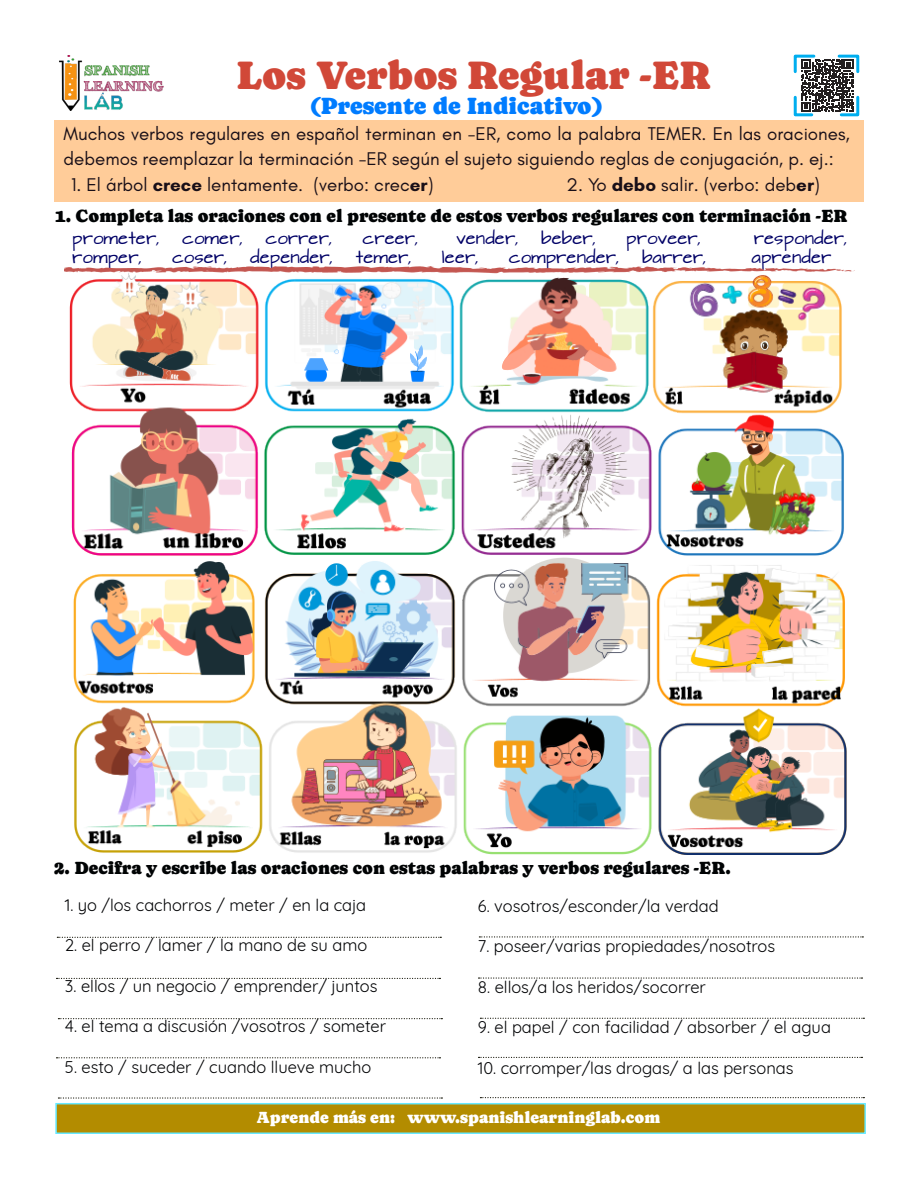
<style>
.page{position:relative;width:918px;height:1188px;background:#fff}
.page>*{position:absolute;margin:0;border:0;box-sizing:border-box;transform-origin:0 0}
.t1{font:40.5px "Caprasimo";color:#d14838}
.t2{font:24px "Caprasimo";color:#007cff}
.t3{font:18.75px/25.5px "Glacial Indifference";color:#190f18}
.t4{font:18px "Caprasimo";color:#000304}
.t5{font:16.5px "Quicksand";color:#010204}
.t6{font:16.5px "Caprasimo";color:#fff}
.t7{font:15px "Architects Daughter";color:#006}
.s1{font-weight:700}
</style>
<div class="page">
<img style="left:59px;top:55px;width:105px;height:56px">
<svg style="left:793px;top:54px;width:67px;height:63px"></svg>
<div style="left:55px;top:120px;width:809px;height:82px;background:#fc9"></div>
<img style="left:64px;top:267px;width:791px;height:588px">
<svg style="left:480px;top:1097px;width:384px;height:1px"></svg>
<svg style="left:479px;top:1057px;width:383px;height:1px"></svg>
<svg style="left:480px;top:1018px;width:384px;height:1px"></svg>
<svg style="left:479px;top:977px;width:383px;height:2px"></svg>
<svg style="left:479px;top:936px;width:384px;height:2px"></svg>
<svg style="left:58px;top:1097px;width:384px;height:2px"></svg>
<svg style="left:57px;top:1057px;width:383px;height:1px"></svg>
<svg style="left:58px;top:1018px;width:384px;height:1px"></svg>
<svg style="left:57px;top:978px;width:383px;height:1px"></svg>
<svg style="left:57px;top:937px;width:384px;height:1px"></svg>
<div style="left:55px;top:1103px;width:811px;height:31px;background:#b38c00;border:2px solid #67e9ff"></div>
<p class="t1" style="left:236px;top:51px;width:476px">Los Verbos Regular -ER</p>
<p class="t2" style="left:309px;top:92px;width:296px">(Presente de Indicativo)</p>
<p class="t3" style="left:64px;top:121px;width:788px">Muchos verbos regulares en español terminan en -ER, como la palabra TEMER. En las oraciones, debemos reemplazar la terminación -ER según el sujeto siguiendo reglas de conjugación, p. ej.:</p>
<p class="t3" style="left:71px;top:172px;width:364px">1. El árbol <span class="s1">crece</span> lentamente. (verbo: crec<span class="s1">er</span>)</p>
<p class="t3" style="left:567px;top:172px;width:255px">2. Yo <span class="s1">debo</span> salir. (verbo: deb<span class="s1">er</span>)</p>
<p class="t4" style="left:55px;top:205px;width:794px">1. Completa las oraciones con el presente de estos verbos regulares con terminación -ER</p>
<p class="t7" style="left:72px;top:230px;width:89px">prometer,</p>
<p class="t7" style="left:182px;top:230px;width:62px">comer,</p>
<p class="t7" style="left:266px;top:230px;width:68px">correr,</p>
<p class="t7" style="left:362px;top:230px;width:58px">creer,</p>
<p class="t7" style="left:456px;top:230px;width:64px">vender,</p>
<p class="t7" style="left:541px;top:230px;width:57px">beber,</p>
<p class="t7" style="left:626px;top:230px;width:76px">proveer,</p>
<p class="t7" style="left:754px;top:230px;width:95px">responder,</p>
<p class="t7" style="left:72px;top:250px;width:71px">romper,</p>
<p class="t7" style="left:172px;top:250px;width:57px">coser,</p>
<p class="t7" style="left:250px;top:250px;width:85px">depender,</p>
<p class="t7" style="left:356px;top:250px;width:58px">temer,</p>
<p class="t7" style="left:442px;top:250px;width:38px">leer,</p>
<p class="t7" style="left:509px;top:250px;width:112px">comprender,</p>
<p class="t7" style="left:642px;top:250px;width:66px">barrer,</p>
<p class="t7" style="left:752px;top:250px;width:81px">aprender</p>
<p class="t4" style="left:54px;top:857px;width:678px">2. Decifra y escribe las oraciones con estas palabras y verbos regulares -ER.</p>
<p class="t5" style="left:65px;top:892px;width:303px">1. yo /los cachorros / meter / en la caja</p>
<p class="t5" style="left:65px;top:933px;width:304px">2. el perro / lamer / la mano de su amo</p>
<p class="t5" style="left:65px;top:973px;width:314px">3. ellos / un negocio / emprender/ juntos</p>
<p class="t5" style="left:65px;top:1014px;width:323px">4. el tema a discusión /vosotros / someter</p>
<p class="t5" style="left:65px;top:1054px;width:308px">5. esto / suceder / cuando llueve mucho</p>
<p class="t5" style="left:478px;top:893px;width:242px">6. vosotros/esconder/la verdad</p>
<p class="t5" style="left:478px;top:934px;width:299px">7. poseer/varias propiedades/nosotros</p>
<p class="t5" style="left:478px;top:974px;width:229px">8. ellos/a los heridos/socorrer</p>
<p class="t5" style="left:478px;top:1015px;width:355px">9. el papel / con facilidad / absorber / el agua</p>
<p class="t5" style="left:478px;top:1055px;width:317px">10. corromper/las drogas/ a las personas</p>
<p class="t6" style="left:256px;top:1107px;width:406px">Aprende más en: www.spanishlearninglab.com</p>
</div>
